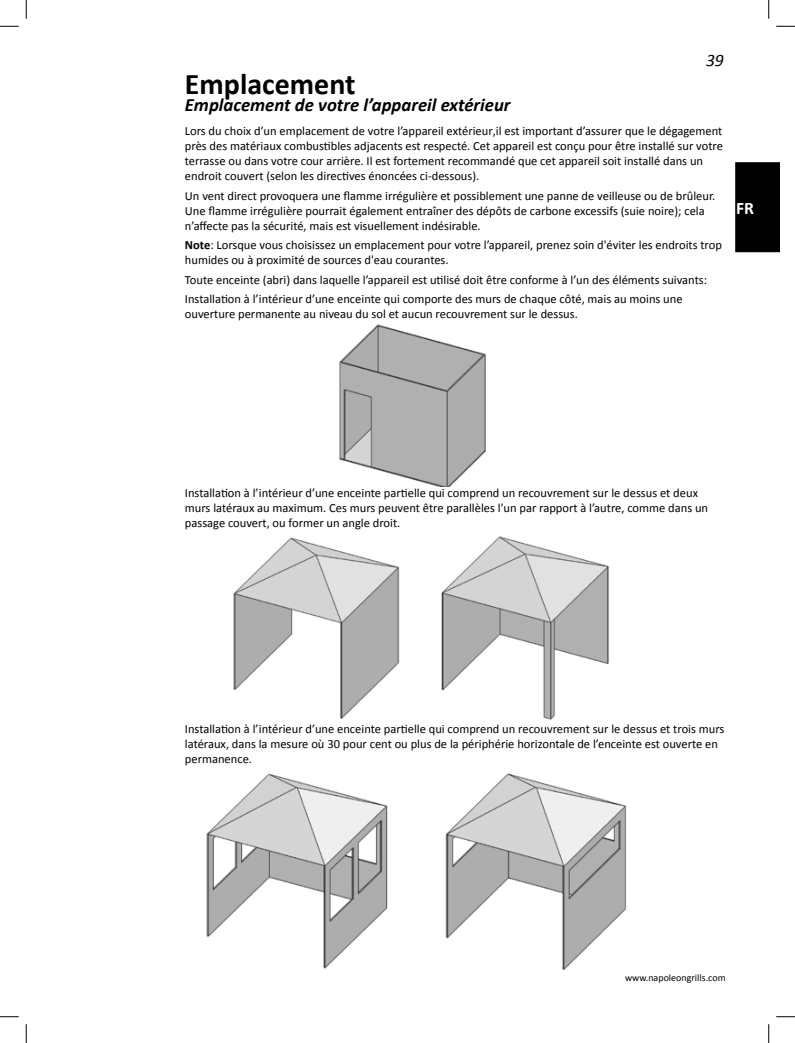
<style>
.page{position:relative;width:795px;height:1043px;background:#fff}
.page>*{position:absolute;margin:0;border:0;box-sizing:border-box;transform-origin:0 0}
.t1{font:700 30px "Calibri";color:#000}
.t2{font:italic 700 18.75px "Calibri";color:#000}
.t3{font:italic 17.5px "Calibri";color:#000}
.t4{font:700 17.5px "Calibri";color:#fff}
.t5{font:12.5px/15px "Calibri";color:#000}
.t6{font:10px "Calibri";color:#000}
.s1{font-weight:700}
</style>
<div class="page">
<div style="left:736px;top:163px;width:44px;height:88px;background:#000"></div>
<div style="left:735px;top:162px;width:45px;height:90px;border:1px solid #000"></div>
<img style="left:339px;top:324px;width:147px;height:163px">
<img style="left:441px;top:536px;width:168px;height:184px">
<img style="left:233px;top:537px;width:167px;height:182px">
<img style="left:206px;top:773px;width:182px;height:196px">
<img style="left:445px;top:773px;width:182px;height:196px">
<svg style="left:0;top:25px;width:19px;height:2px"></svg>
<svg style="left:776px;top:25px;width:19px;height:2px"></svg>
<svg style="left:0;top:1016px;width:19px;height:1px"></svg>
<svg style="left:776px;top:1016px;width:19px;height:1px"></svg>
<svg style="left:25px;top:0;width:2px;height:19px"></svg>
<svg style="left:25px;top:1024px;width:2px;height:18px"></svg>
<svg style="left:768px;top:0;width:2px;height:19px"></svg>
<svg style="left:768px;top:1024px;width:2px;height:18px"></svg>
<h3 class="t3" style="left:706px;top:49px;width:19px">39</h3>
<h1 class="t1" style="left:185px;top:65px;width:172px">Emplacement</h1>
<h2 class="t2" style="left:185px;top:93px;width:327px">Emplacement de votre l’appareil extérieur</h2>
<p class="t5" style="left:185px;top:124px;width:540px">Lors du choix d’un emplacement de votre l’appareil extérieur,il est important d’assurer que le dégagement près des matériaux combustibles adjacents est respecté. Cet appareil est conçu pour être installé sur votre terrasse ou dans votre cour arrière. Il est fortement recommandé que cet appareil soit installé dans un endroit couvert (selon les directives énoncées ci-dessous).</p>
<p class="t5" style="left:185px;top:188px;width:532px">Un vent direct provoquera une flamme irrégulière et possiblement une panne de veilleuse ou de brûleur.<br>Une flamme irrégulière pourrait également entraîner des dépôts de carbone excessifs (suie noire); cela n’affecte pas la sécurité, mais est visuellement indésirable.</p>
<p class="t5" style="left:185px;top:238px;width:539px"><span class="s1">Note</span>: Lorsque vous choisissez un emplacement pour votre l’appareil, prenez soin d'éviter les endroits trop humides ou à proximité de sources d'eau courantes.</p>
<p class="t5" style="left:185px;top:270px;width:524px;line-height:19.5px">Toute enceinte (abri) dans laquelle l’appareil est utilisé doit être conforme à l’un des éléments suivants:<br>Installation à l’intérieur d’une enceinte qui comporte des murs de chaque côté, mais au moins une</p>
<p class="t5" style="left:185px;top:307px;width:394px">ouverture permanente au niveau du sol et aucun recouvrement sur le dessus.</p>
<h3 class="t4" style="left:736px;top:197px;width:19px">FR</h3>
<p class="t5" style="left:185px;top:485px;width:525px">Installation à l’intérieur d’une enceinte partielle qui comprend un recouvrement sur le dessus et deux murs latéraux au maximum. Ces murs peuvent être parallèles l’un par rapport à l’autre, comme dans un passage couvert, ou former un angle droit.</p>
<p class="t5" style="left:185px;top:721px;width:541px">Installation à l’intérieur d’une enceinte partielle qui comprend un recouvrement sur le dessus et trois murs latéraux, dans la mesure où 30 pour cent ou plus de la périphérie horizontale de l’enceinte est ouverte en permanence.</p>
<p class="t6" style="left:625px;top:971px;width:102px">www.napoleongrills.com</p>
</div>
